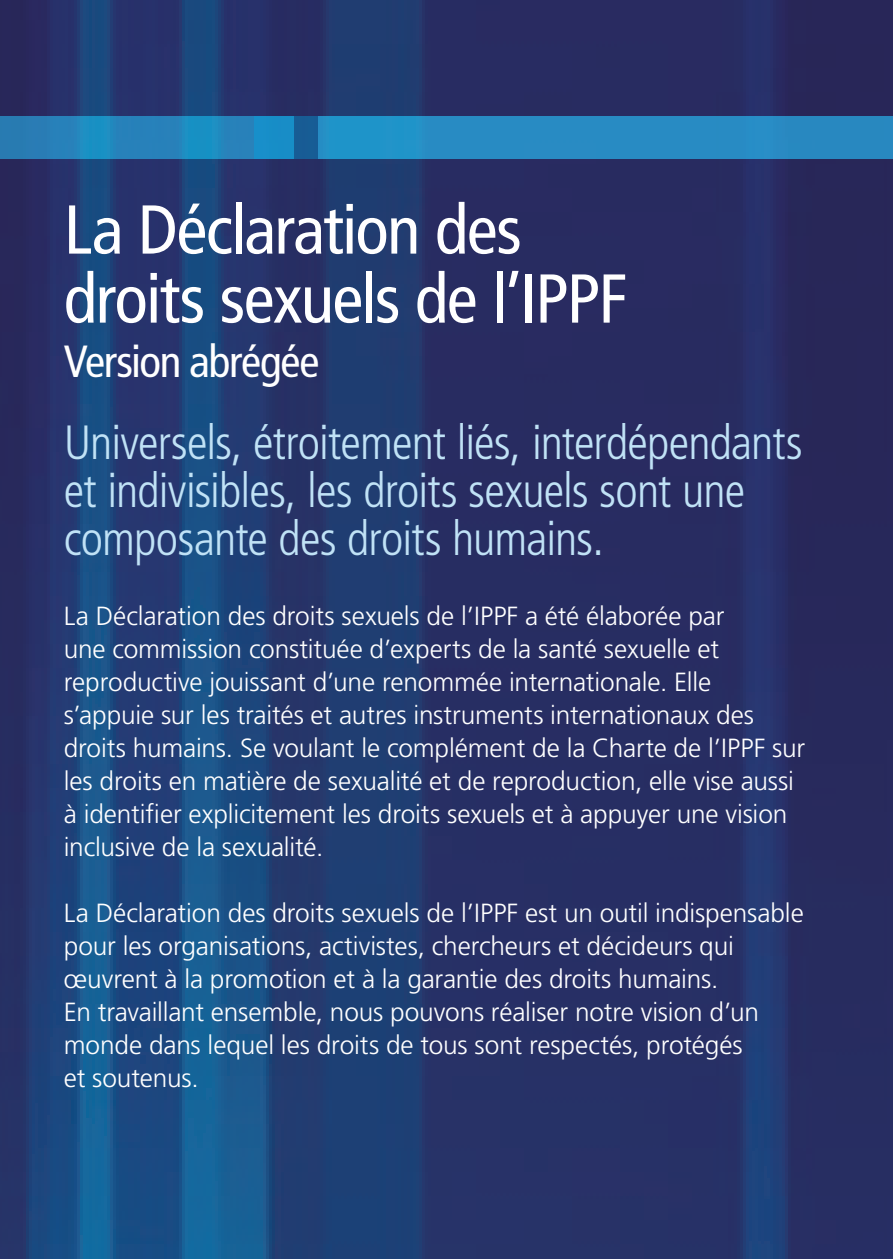
<style>
.page{position:relative;width:893px;height:1259px;background:#fff}
.page>*{position:absolute;margin:0;border:0;box-sizing:border-box;transform-origin:0 0}
.t1{font:condensed 69px/69px "Frutiger LT Std";letter-spacing:-.025em;color:#fff}
.t2{font:300 condensed 48px/48px "Frutiger LT Std";letter-spacing:-.02em;color:#c0e2f6}
.t3{font:condensed 45px "Frutiger LT Std";letter-spacing:-.03em;color:#fff}
.t4{font:300 26.4px/33px "Frutiger LT Std";letter-spacing:-.005em;color:#fff}
</style>
<div class="page">
<img style="left:0;top:0;width:893px;height:1259px">
<div style="left:0;top:116px;width:294px;height:42px;background:linear-gradient(to bottom,#2484bb,#2485bb)"></div>
<svg style="left:254px;top:116px;width:64px;height:42px;fill:#178dc7"></svg>
<div style="left:318px;top:116px;width:575px;height:42px;background:#288bc3"></div>
<h1 class="t1" style="left:64px;top:196px;width:565px">La Déclaration des droits sexuels de l’IPPF</h1>
<h3 class="t3" style="left:64px;top:335px;width:257px">Version abrégée</h3>
<h2 class="t2" style="left:64px;top:419px;width:740px">Universels, étroitement liés, interdépendants et indivisibles, les droits sexuels sont une composante des droits humains.</h2>
<p class="t4" style="left:64px;top:600px;width:743px">La Déclaration des droits sexuels de l’IPPF a été élaborée par<br>une commission constituée d’experts de la santé sexuelle et reproductive jouissant d’une renommée internationale. Elle s’appuie sur les traités et autres instruments internationaux des droits humains. Se voulant le complément de la Charte de l’IPPF sur les droits en matière de sexualité et de reproduction, elle vise aussi à identifier explicitement les droits sexuels et à appuyer une vision inclusive de la sexualité.</p>
<p class="t4" style="left:64px;top:897px;width:742px">La Déclaration des droits sexuels de l’IPPF est un outil indispensable pour les organisations, activistes, chercheurs et décideurs qui œuvrent à la promotion et à la garantie des droits humains.<br>En travaillant ensemble, nous pouvons réaliser notre vision d’un monde dans lequel les droits de tous sont respectés, protégés<br>et soutenus.</p>
</div>
